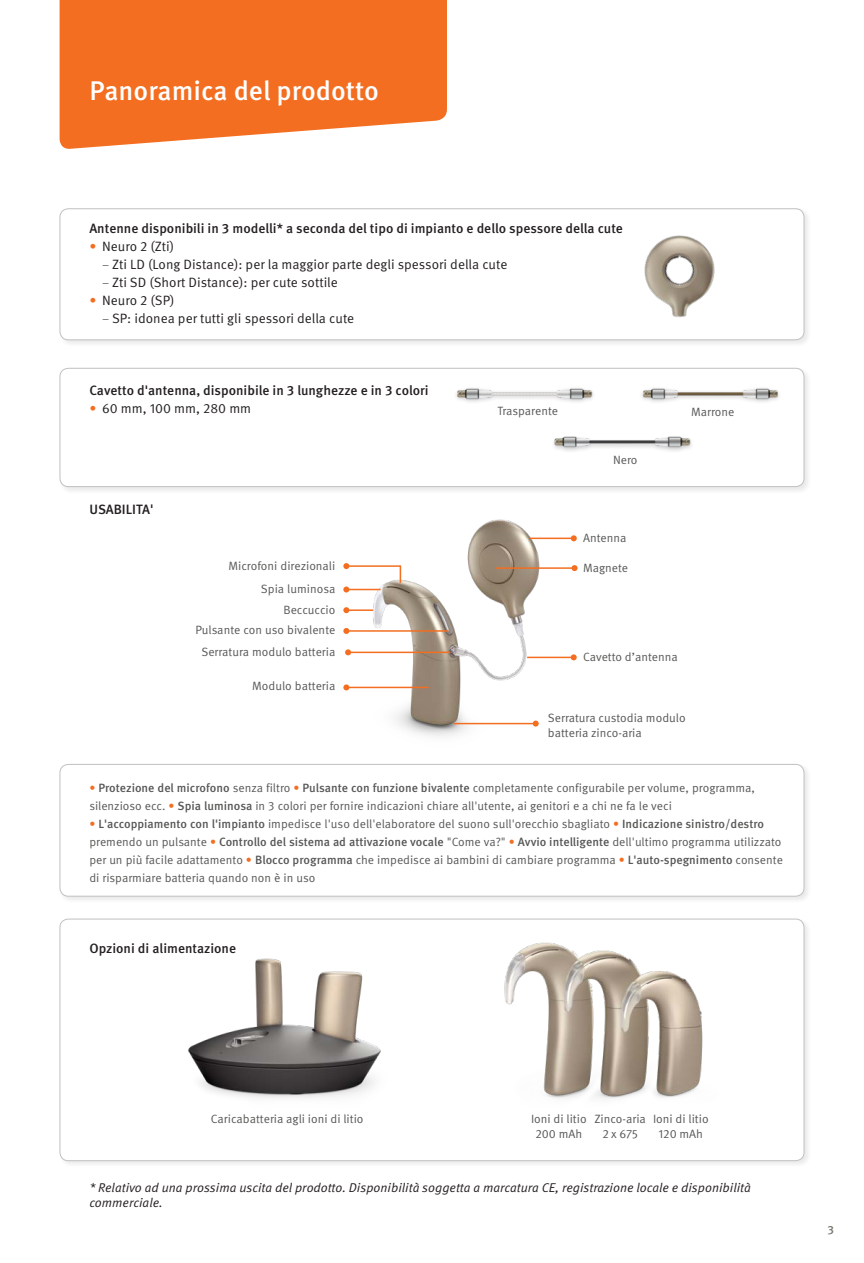
<style>
.page{position:relative;width:864px;height:1263px;background:#fff}
.page>*{position:absolute;margin:0;border:0;box-sizing:border-box;transform-origin:0 0}
.t1{font:500 27px "Meta Pro OM";color:#fff}
.t2{font:13.5px "Meta Pro OM";color:#231f20}
.t3{font:500 13.5px "Meta Pro OM";color:#231f20}
.t4{font:italic 12.75px/15px "Meta Pro OM";color:#231f20}
.t5{font:12px/15px "Meta Pro OM";color:#575855;text-align:center}
.t6{font:500 12px "Meta Pro OM";color:#77776f}
.s1{color:#f36e21}
.s2{font-size:12px;color:#575855}
.s3{font-weight:500;color:#f36e21}
.s4{font-weight:500}
</style>
<div class="page">
<div style="left:58px;top:207px;width:753px;height:141px;background:#231f20;opacity:.2"></div>
<div style="left:60px;top:209px;width:743px;height:131px;background:#fff;border-radius:9px"></div>
<div style="left:60px;top:208px;width:744px;height:132px;border:1px solid #808285;border-radius:9px"></div>
<div style="left:58px;top:366px;width:753px;height:129px;background:#f2f2f2"></div>
<div style="left:60px;top:368px;width:743px;height:119px;background:#fff;border-radius:9px"></div>
<div style="left:60px;top:368px;width:744px;height:119px;border:1px solid #808285;border-radius:9px"></div>
<div style="left:58px;top:917px;width:753px;height:252px;background:#231f20;opacity:.2"></div>
<div style="left:60px;top:919px;width:743px;height:242px;background:#fff;border-radius:9px"></div>
<div style="left:60px;top:919px;width:744px;height:242px;border:1px solid #808285;border-radius:9px"></div>
<svg style="left:60px;top:0;width:387px;height:149px;background:#f47b36"></svg>
<img style="left:644px;top:235px;width:71px;height:82px">
<img style="left:456px;top:388px;width:137px;height:14px">
<img style="left:641px;top:388px;width:138px;height:14px">
<img style="left:554px;top:436px;width:138px;height:15px">
<img style="left:504px;top:942px;width:199px;height:157px">
<img style="left:188px;top:958px;width:193px;height:140px">
<img style="left:358px;top:519px;width:198px;height:218px">
<hr style="left:529px;top:538px;width:44px;height:1px;background:#f36e21">
<svg style="left:570px;top:535px;width:6px;height:6px"></svg>
<hr style="left:495px;top:567px;width:79px;height:2px;background:#f36e21">
<svg style="left:571px;top:565px;width:6px;height:6px"></svg>
<hr style="left:346px;top:609px;width:27px;height:2px;background:#f36e21">
<svg style="left:343px;top:607px;width:6px;height:6px"></svg>
<hr style="left:527px;top:657px;width:46px;height:1px;background:#f36e21">
<svg style="left:570px;top:654px;width:6px;height:6px"></svg>
<hr style="left:453px;top:723px;width:82px;height:1px;background:#f36e21">
<svg style="left:532px;top:721px;width:6px;height:6px"></svg>
<hr style="left:346px;top:589px;width:34px;height:1px;background:#f36e21">
<svg style="left:343px;top:586px;width:6px;height:6px"></svg>
<hr style="left:346px;top:565px;width:54px;height:2px;background:#f36e21">
<svg style="left:343px;top:563px;width:6px;height:6px"></svg>
<svg style="left:399px;top:565px;width:2px;height:18px"></svg>
<hr style="left:346px;top:630px;width:102px;height:2px;background:#f36e21">
<svg style="left:343px;top:628px;width:6px;height:6px"></svg>
<hr style="left:346px;top:687px;width:82px;height:1px;background:#f36e21">
<svg style="left:343px;top:684px;width:6px;height:6px"></svg>
<hr style="left:348px;top:652px;width:102px;height:1px;background:#f36e21">
<svg style="left:345px;top:649px;width:6px;height:6px"></svg>
<div style="left:58px;top:762px;width:753px;height:142px;background:#231f20;opacity:.2"></div>
<div style="left:60px;top:764px;width:743px;height:132px;background:#fff;border-radius:9px"></div>
<div style="left:60px;top:764px;width:744px;height:132px;border:1px solid #808285;border-radius:9px"></div>
<h1 class="t1" style="left:89px;top:74px;width:291px">Panoramica del prodotto</h1>
<p class="t3" style="left:89px;top:220px;width:535px">Antenne disponibili in 3 modelli* a seconda del tipo di impianto e dello spessore della cute</p>
<p class="t2" style="left:89px;top:238px;width:86px"><span class="s1">•</span> Neuro 2 (Zti)</p>
<p class="t2" style="left:102px;top:256px;width:406px"><span class="s2">–</span> Zti LD (Long Distance): per la maggior parte degli spessori della cute</p>
<p class="t2" style="left:102px;top:274px;width:237px"><span class="s2">–</span> Zti SD (Short Distance): per cute sottile</p>
<p class="t2" style="left:89px;top:292px;width:87px"><span class="s1">•</span> Neuro 2 (SP)</p>
<p class="t2" style="left:102px;top:310px;width:253px"><span class="s2">–</span> SP: idonea per tutti gli spessori della cute</p>
<p class="t3" style="left:89px;top:382px;width:341px">Cavetto d'antenna, disponibile in 3 lunghezze e in 3 colori</p>
<p class="t2" style="left:89px;top:400px;width:163px"><span class="s1">•</span> 60 mm, 100 mm, 280 mm</p>
<p class="t3" style="left:89px;top:501px;width:66px">USABILITA'</p>
<p class="t5" style="left:228px;top:558px;width:108px">Microfoni direzionali</p>
<p class="t5" style="left:261px;top:582px;width:76px">Spia luminosa</p>
<p class="t5" style="left:195px;top:600px;width:141px;line-height:20px;text-align:right">Beccuccio<br>Pulsante con uso bivalente</p>
<p class="t5" style="left:201px;top:644px;width:135px">Serratura modulo batteria</p>
<p class="t5" style="left:252px;top:679px;width:85px">Modulo batteria</p>
<p class="t5" style="left:497px;top:404px;width:62px">Trasparente</p>
<p class="t5" style="left:691px;top:404px;width:45px">Marrone</p>
<p class="t5" style="left:612px;top:452px;width:26px">Nero</p>
<p class="t5" style="left:583px;top:531px;width:45px">Antenna</p>
<p class="t5" style="left:583px;top:561px;width:47px">Magnete</p>
<p class="t5" style="left:583px;top:650px;width:96px">Cavetto d’antenna</p>
<p class="t5" style="left:547px;top:710px;width:139px;text-align:left">Serratura custodia modulo batteria zinco-aria</p>
<p class="t5" style="left:89px;top:778px;width:666px;line-height:18px;text-align:left"><span class="s3">•</span> <span class="s4">Protezione del microfono</span> senza filtro <span class="s3">•</span> <span class="s4">Pulsante con funzione bivalente</span> completamente configurabile per volume, programma, silenzioso ecc. <span class="s3">•</span> <span class="s4">Spia luminosa</span> in 3 colori per fornire indicazioni chiare all'utente, ai genitori e a chi ne fa le veci</p>
<p class="t5" style="left:89px;top:814px;width:694px;line-height:18px;text-align:left"><span class="s3">•</span> <span class="s4">L'accoppiamento con l'impianto</span> impedisce l'uso dell'elaboratore del suono sull'orecchio sbagliato <span class="s3">•</span> <span class="s4">Indicazione sinistro/destro </span>premendo un pulsante <span class="s3">•</span> <span class="s4">Controllo del sistema ad attivazione vocale</span> "Come va?" <span class="s3">•</span> <span class="s4">Avvio intelligente</span> dell'ultimo programma utilizzato per un più facile adattamento <span class="s3">•</span> <span class="s4">Blocco programma</span> che impedisce ai bambini di cambiare programma <span class="s3">•</span> <span class="s4">L'auto-spegnimento</span> consente di risparmiare batteria quando non è in uso</p>
<p class="t3" style="left:89px;top:940px;width:148px">Opzioni di alimentazione</p>
<p class="t5" style="left:211px;top:1112px;width:154px">Caricabatteria agli ioni di litio</p>
<p class="t5" style="left:531px;top:1112px;width:57px">Ioni di litio<br>200 mAh</p>
<p class="t5" style="left:594px;top:1112px;width:53px">Zinco-aria<br>2 x 675</p>
<p class="t5" style="left:652px;top:1112px;width:57px">Ioni di litio<br>120 mAh</p>
<p class="t4" style="left:89px;top:1180px;width:662px">* Relativo ad una prossima uscita del prodotto. Disponibilità soggetta a marcatura CE, registrazione locale e disponibilità commerciale.</p>
<p class="t6" style="left:827px;top:1222px;width:8px">3</p>
</div>
